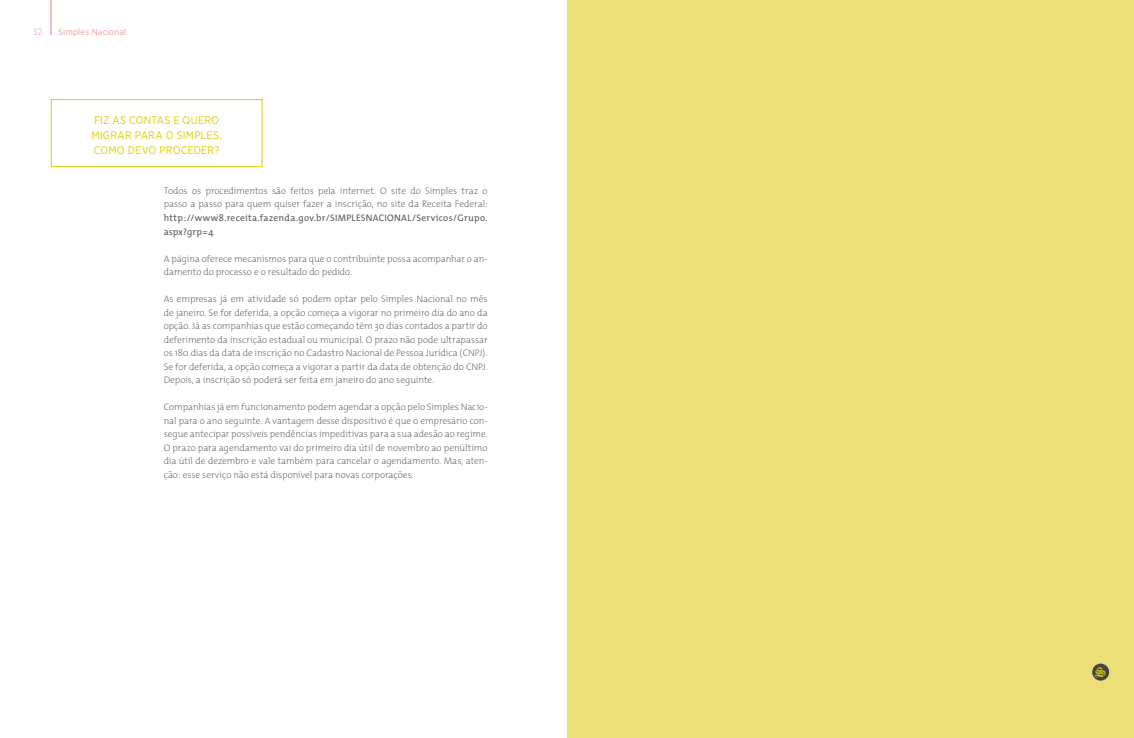
<style>
.page{position:relative;width:1134px;height:738px;background:#fff}
.page>*{position:absolute;margin:0;border:0;box-sizing:border-box;transform-origin:0 0}
.t1{font:15px "Old London";color:#e0ce00}
.t2{font:11px/15px "Gotham Narrow";letter-spacing:.015em;color:#e0ce00}
.t3{font:200 9.5px/13.5px "The Mix";letter-spacing:-.005em;color:#58585a}
.t4{font:9.5px/13.5px "The Mix";letter-spacing:.03em;color:#58585a}
.t5{font:9px "Gotham Narrow";color:#f1989c}
.t6{font:300 9px "Gotham Narrow";color:#f1989c}
</style>
<div class="page">
<hr style="left:51px;top:0;width:1px;height:35px;background:#ec7984">
<div style="left:51px;top:99px;width:212px;height:68px;border:1px solid #e0ce00"></div>
<div style="left:567px;top:0;width:567px;height:737px;background:#eddf78"></div>
<div style="left:1092px;top:663px;width:17px;height:17px;background:#424448;border-radius:50%"></div>
<p class="t6" style="left:33px;top:26px;width:11px">32</p>
<p class="t5" style="left:58px;top:27px;width:70px">SIMPLES NACIONAL</p>
<p class="t2" style="left:91px;top:112px;width:132px">FIZ AS CONTAS E QUERO<br>MIGRAR PARA O SIMPLES,<br>COMO DEVO PROCEDER?</p>
<p class="t3" style="left:164px;top:183px;width:325px">Todos os procedimentos são feitos pela internet. O site do Simples traz o passo a passo para quem quiser fazer a inscrição, no site da Receita Federal:</p>
<p class="t4" style="left:164px;top:210px;width:325px">http://www8.receita.fazenda.gov.br/SIMPLESNACIONAL/Servicos/Grupo. aspx?grp=4</p>
<p class="t3" style="left:164px;top:251px;width:325px">A página oferece mecanismos para que o contribuinte possa acompanhar o an&shy;damento do processo e o resultado do pedido.</p>
<p class="t3" style="left:164px;top:291px;width:325px;text-align:justify">As empresas já em atividade só podem optar pelo Simples Nacional no mês de janeiro. Se for deferida, a opção começa a vigorar no primeiro dia do ano da opção. Já as companhias que estão começando têm 30 dias contados a partir do deferimento da inscrição estadual ou municipal. O prazo não pode ultrapassar os 180 dias da data de inscrição no Cadastro Nacional de Pessoa Jurídica (CNPJ).<br>Se for deferida, a opção começa a vigorar a partir da data de obtenção do CNPJ.<br>Depois, a inscrição só poderá ser feita em janeiro do ano seguinte.</p>
<p class="t3" style="left:164px;top:399px;width:325px;text-align:justify">Companhias já em funcionamento podem agendar a opção pelo Simples Nacio&shy;nal para o ano seguinte. A vantagem desse dispositivo é que o empresário con&shy;segue antecipar possíveis pendências impeditivas para a sua adesão ao regime.<br>O prazo para agendamento vai do primeiro dia útil de novembro ao penúltimo dia útil de dezembro e vale também para cancelar o agendamento. Mas, aten&shy;ção: esse serviço não está disponível para novas corporações.</p>
<h1 class="t1" style="left:1095px;top:662px;width:12px">S</h1>
</div>
